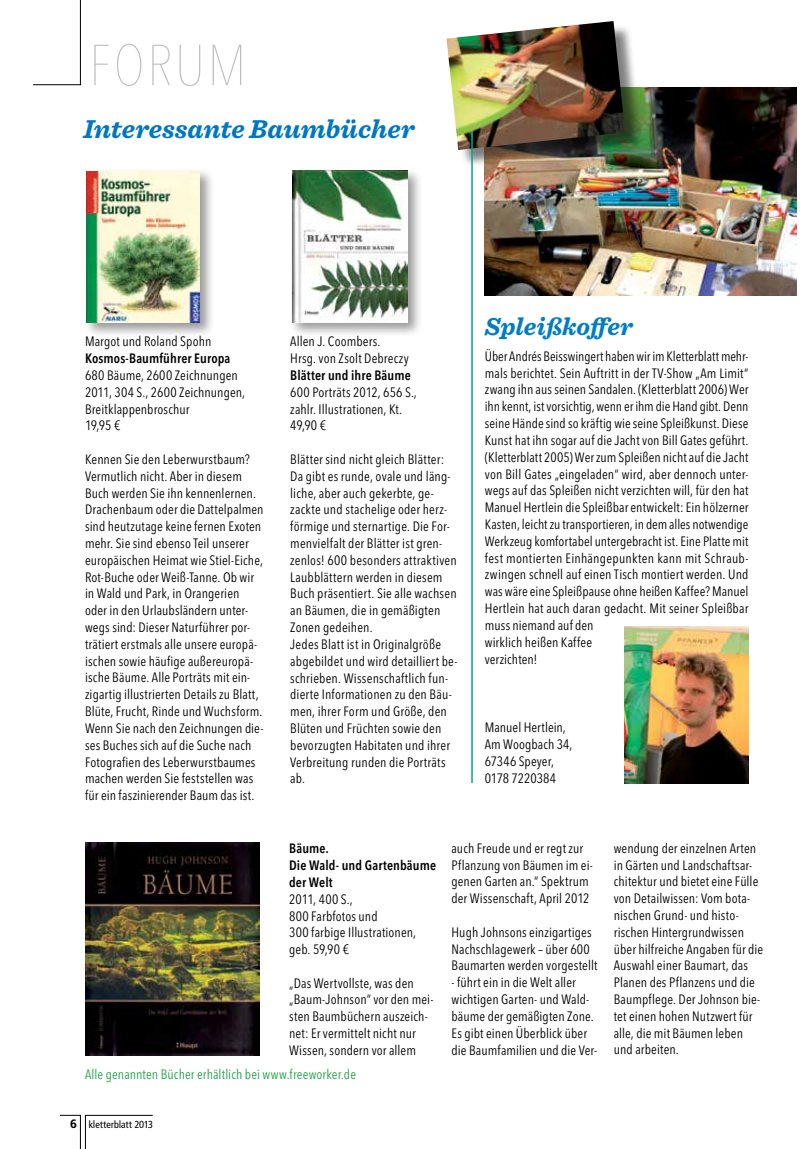
<style>
.page{position:relative;width:808px;height:1149px;background:#fff}
.page>*{position:absolute;margin:0;border:0;box-sizing:border-box;transform-origin:0 0}
.t1{font:200 condensed 57px "Avenir Next LT";letter-spacing:.045em;color:#bcbec0}
.t2{font:italic 700 27px "Sentinel";color:#0077c1}
.t3{font:italic 700 25.5px "Sentinel";letter-spacing:.005em;color:#007dc5}
.t4{font:condensed 13.5px/16.8px "Avenir Next LT";letter-spacing:.01em;color:#000}
.t5{font:600 condensed 13.5px/16.8px "Avenir Next LT";letter-spacing:.01em;color:#000}
.t6{font:condensed 13.5px "Avenir Next LT";letter-spacing:.005em;color:#21a247}
.t7{font:10.05px "Frutiger Condensed BQ";letter-spacing:.02em;color:#000}
.s1{font-family:"Frutiger BQ";font-weight:700;font-size:12px}
</style>
<div class="page">
<img style="left:485px;top:87px;width:311px;height:209px">
<div style="left:449px;top:24px;width:194px;height:144px;background:#000;opacity:.5"></div>
<img style="left:446px;top:21px;width:179px;height:129px">
<svg style="left:59px;top:1114px;width:94px;height:34px"></svg>
<svg style="left:33px;top:0;width:48px;height:85px"></svg>
<hr style="left:471px;top:131px;width:2px;height:651px;background:#00a886">
<div style="left:289px;top:168px;width:134px;height:170px;background:#000;opacity:.4"></div>
<img style="left:292px;top:171px;width:116px;height:152px">
<img style="left:85px;top:842px;width:174px;height:212px">
<div style="left:83px;top:168px;width:132px;height:170px;background:#000;opacity:.4"></div>
<img style="left:86px;top:171px;width:114px;height:151px">
<img style="left:625px;top:626px;width:123px;height:156px">
<h1 class="t1" style="left:89px;top:31px;width:158px">FORUM</h1>
<h2 class="t2" style="left:84px;top:108px;width:333px">Interessante Baumbücher</h2>
<p class="t4" style="left:85px;top:333px;width:128px">Margot und Roland Spohn</p>
<p class="t5" style="left:85px;top:350px;width:147px">Kosmos-Baumführer Europa</p>
<p class="t4" style="left:85px;top:366px;width:162px">680 Bäume, 2600 Zeichnungen<br>2011, 304 S., 2600 Zeichnungen,<br>Breitklappenbroschur<br>19,95 €</p>
<p class="t4" style="left:85px;top:450px;width:180px">Kennen Sie den Leberwurstbaum?<br>Vermutlich nicht. Aber in diesem Buch werden Sie ihn kennenlernen.<br>Drachenbaum oder die Dattelpalmen sind heutzutage keine fernen Exoten mehr. Sie sind ebenso Teil unserer europäischen Heimat wie Stiel-Eiche, Rot-Buche oder Weiß-Tanne. Ob wir in Wald und Park, in Orangerien oder in den Urlaubsländern unter&shy;wegs sind: Dieser Naturführer por&shy;trätiert erstmals alle unsere europä&shy;ischen sowie häufige außereuropä&shy;ische Bäume. Alle Porträts mit ein&shy;zigartig illustrierten Details zu Blatt, Blüte, Frucht, Rinde und Wuchsform.<br>Wenn Sie nach den Zeichnungen die&shy;ses Buches sich auf die Suche nach Fotografien des Leberwurstbaumes machen werden Sie feststellen was für ein faszinierender Baum das ist.</p>
<p class="t4" style="left:290px;top:333px;width:120px">Allen J. Coombers.<br>Hrsg. von Zsolt Debreczy</p>
<p class="t5" style="left:290px;top:366px;width:122px">Blätter und ihre Bäume</p>
<p class="t4" style="left:290px;top:383px;width:128px">600 Porträts 2012, 656 S., zahlr. Illustrationen, Kt.<br>49,90 €</p>
<p class="t4" style="left:290px;top:450px;width:169px">Blätter sind nicht gleich Blätter:<br>Da gibt es runde, ovale und läng&shy;liche, aber auch gekerbte, ge&shy;zackte und stachelige oder herz&shy;förmige und sternartige. Die For&shy;menvielfalt der Blätter ist gren&shy;zenlos! 600 besonders attraktiven<br>Laubblättern werden in diesem<br>Buch präsentiert. Sie alle wachsen an Bäumen, die in gemäßigten<br>Zonen gedeihen.<br>Jedes Blatt ist in Originalgröße abgebildet und wird detailliert be&shy;schrieben. Wissenschaftlich fun&shy;dierte Informationen zu den Bäu&shy;men, ihrer Form und Größe, den<br>Blüten und Früchten sowie den bevorzugten Habitaten und ihrer<br>Verbreitung runden die Porträts ab.</p>
<h3 class="t3" style="left:485px;top:306px;width:150px">Spleißkoffer</h3>
<p class="t4" style="left:485px;top:347px;width:265px">Über Andrés Beisswingert haben wir im Kletterblatt mehr&shy;mals berichtet. Sein Auftritt in der TV-Show „Am Limit“ zwang ihn aus seinen Sandalen. (Kletterblatt 2006) Wer ihn kennt, ist vorsichtig, wenn er ihm die Hand gibt. Denn seine Hände sind so kräftig wie seine Spleißkunst. Diese Kunst hat ihn sogar auf die Jacht von Bill Gates geführt. (Kletterblatt 2005) Wer zum Spleißen nicht auf die Jacht von Bill Gates „eingeladen“ wird, aber dennoch unter&shy;wegs auf das Spleißen nicht verzichten will, für den hat Manuel Hertlein die Spleißbar entwickelt: Ein hölzerner Kasten, leicht zu transportieren, in dem alles notwendige Werkzeug komfortabel untergebracht ist. Eine Platte mit fest montierten Einhängepunkten kann mit Schraub&shy;zwingen schnell auf einen Tisch montiert werden. Und was wäre eine Spleißpause ohne heißen Kaffee? Manuel Hertlein hat auch daran gedacht. Mit seiner Spleißbar muss niemand auf den<br>wirklich heißen Kaffee<br>verzichten!</p>
<p class="t4" style="left:485px;top:719px;width:89px">Manuel Hertlein,<br>Am Woogbach 34,<br>67346 Speyer,<br>0178 7220384</p>
<p class="t5" style="left:289px;top:839px;width:148px">Bäume.<br>Die Wald- und Gartenbäume der Welt</p>
<p class="t4" style="left:289px;top:890px;width:128px">2011, 400 S.,<br>800 Farbfotos und<br>300 farbige Illustrationen, geb. 59,90 €</p>
<p class="t4" style="left:289px;top:974px;width:146px">„Das Wertvollste, was den „Baum-Johnson“ vor den mei&shy;sten Baumbüchern auszeich&shy;net: Er vermittelt nicht nur<br>Wissen, sondern vor allem</p>
<p class="t6" style="left:85px;top:1065px;width:272px">Alle genannten Bücher erhältlich bei www.freeworker.de</p>
<p class="t7" style="left:70px;top:1117px;width:85px"><span class="s1">6</span> kletterblatt 2013</p>
<p class="t4" style="left:451px;top:839px;width:143px">auch Freude und er regt zur<br>Pflanzung von Bäumen im ei&shy;genen Garten an.“ Spektrum der Wissenschaft, April 2012</p>
<p class="t4" style="left:451px;top:923px;width:148px">Hugh Johnsons einzigartiges<br>Nachschlagewerk – über 600<br>Baumarten werden vorgestellt</p>
<p class="t4" style="left:451px;top:973px;width:147px">- führt ein in die Welt aller wichtigen Garten- und Wald&shy;bäume der gemäßigten Zone.<br>Es gibt einen Überblick über die Baumfamilien und die Ver-</p>
<p class="t4" style="left:614px;top:839px;width:151px">wendung der einzelnen Arten in Gärten und Landschaftsar&shy;chitektur und bietet eine Fülle von Detailwissen: Vom bota&shy;nischen Grund- und histo&shy;rischen Hintergrundwissen über hilfreiche Angaben für die<br>Auswahl einer Baumart, das<br>Planen des Pflanzens und die<br>Baumpflege. Der Johnson bie&shy;tet einen hohen Nutzwert für alle, die mit Bäumen leben und arbeiten.</p>
</div>
